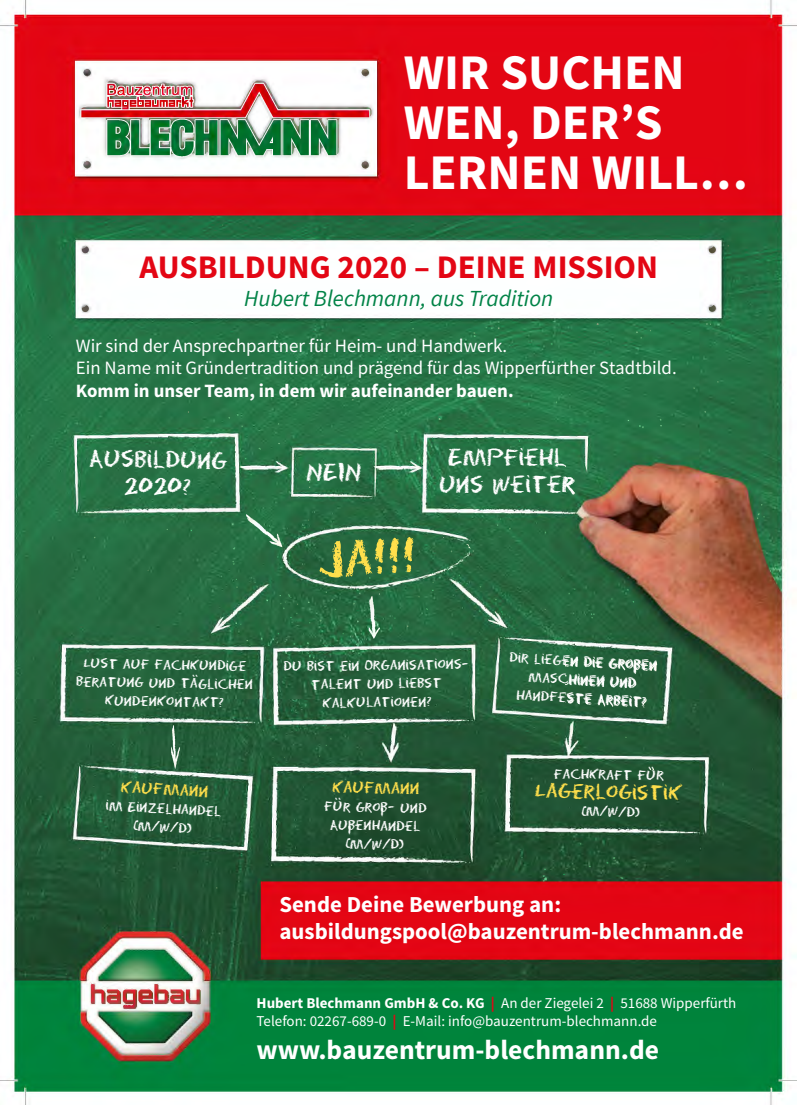
<style>
.page{position:relative;width:797px;height:1105px;background:#fff}
.page>*{position:absolute;margin:0;border:0;box-sizing:border-box;transform-origin:0 0}
.t1{font:57.38px "Eraser Dust";color:#ffdf4c}
.t2{font:700 49.88px/50px "Source Sans Pro";color:#fff}
.t3{font:700 33px "Source Sans Pro";color:#e30614}
.t4{font:700 27.5px "Source Sans Pro";color:#fff}
.t5{font:27.38px/26.2px "Eraser Dust";color:#fff;text-align:center}
.t6{font:23.75px "Eraser Dust";color:#ffdf4c}
.t7{font:italic 23px "Source Sans Pro";color:#018347}
.t8{font:700 22.88px/27.4px "Source Sans Pro";color:#fff}
.t9{font:18.88px/22.6px "Source Sans Pro";color:#fff}
.t10{font:700 18.88px "Source Sans Pro";color:#fff}
.t11{font:18.75px "Eraser Dust";color:#ffdf4c}
.t12{font:15.75px/18.5px "Eraser Dust";color:#fff;text-align:center}
.t13{font:15px/18px "Source Sans Pro";color:#fff}
.s1{font-weight:700}
.s2{font-weight:700;color:#e30614}
</style>
<div class="page">
<img style="left:0;top:0;width:797px;height:1105px">
<h2 class="t2" style="left:403px;top:49px;width:346px">WIR SUCHEN<br>WEN, DERʼS<br>LERNEN WILL…</h2>
<h3 class="t3" style="left:139px;top:246px;width:520px">AUSBILDUNG 2020 – DEINE MISSION</h3>
<h3 class="t7" style="left:244px;top:284px;width:310px">Hubert Blechmann, aus Tradition</h3>
<p class="t9" style="left:76px;top:334px;width:602px">Wir sind der Ansprechpartner für Heim- und Handwerk.<br>Ein Name mit Gründertradition und prägend für das Wipperfürther Stadtbild.</p>
<p class="t10" style="left:76px;top:378px;width:439px">Komm in unser Team, in dem wir aufeinander bauen.</p>
<h3 class="t5" style="left:89px;top:444px;width:140px;rotate:1deg">AUSBILDUNG<br>2020?</h3>
<h3 class="t5" style="left:306px;top:458px;width:57px">NEIN</h3>
<h1 class="t1" style="left:317px;top:528px;width:100px;rotate:-3deg">JA!!!</h1>
<h3 class="t5" style="left:439px;top:443px;width:138px">EMPFIEHL<br>UNS WEITER</h3>
<p class="t12" style="left:77px;top:653px;width:178px;rotate:1deg">LUST AUF FACHKUNDIGE<br>BERATUNG UND TAGLICHEN</p>
<p class="t12" style="left:106px;top:654px;width:121px;line-height:30.2px;text-align:left;text-indent:87px;rotate:1deg">..<br>KUNDENKONTAKT?</p>
<p class="t11" style="left:121px;top:776px;width:89px;rotate:3deg">KAUFMANN</p>
<p class="t12" style="left:106px;top:795px;width:117px;rotate:3deg">IM EINZELHANDEL (M/W/D)</p>
<p class="t12" style="left:283px;top:657px;width:188px;rotate:-1deg">DU BIST EIN ORGANISATIONS-<br>TALENT UND LIEBST<br>KALKULATIONEN?</p>
<p class="t12" style="left:510px;top:647px;width:149px;rotate:3deg">DIR LIEGEN DIE GRO<sub>I</sub>BEN<br>MASCHINEN UND<br>HANDFESTE ARBEIT?</p>
<p class="t11" style="left:332px;top:776px;width:89px;rotate:1deg">KAUFMANN</p>
<p class="t12" style="left:324px;top:796px;width:104px;rotate:1deg">FUR GRO<sub>I</sub>B- UND</p>
<p class="t12" style="left:330px;top:779px;width:92px;line-height:29.6px;text-align:left;rotate:1deg">..<br>AU<sub>I</sub>BENHANDEL</p>
<p class="t12" style="left:346px;top:833px;width:60px;rotate:1deg">(M/W/D)</p>
<p class="t12" style="left:554px;top:764px;width:112px;rotate:1deg">FACHKRAFT FUR</p>
<h3 class="t6" style="left:535px;top:777px;width:149px;rotate:1deg">LAGERLOGISTIK</h3>
<p class="t12" style="left:581px;top:801px;width:60px;rotate:1deg">(M/W/D)</p>
<h3 class="t8" style="left:279px;top:891px;width:466px">Sende Deine Bewerbung an: ausbildungspool@bauzentrum-blechmann.de</h3>
<p class="t13" style="left:256px;top:994px;width:481px"><span class="s1">Hubert Blechmann GmbH &amp; Co. KG</span> <span class="s2">|</span> An der Ziegelei 2 <span class="s2">|</span> 51688 Wipperfürth<br>Telefon: 02267-689-0 <span class="s2">|</span> E-Mail: info@bauzentrum-blechmann.de</p>
<h3 class="t4" style="left:256px;top:1032px;width:404px">www.bauzentrum-blechmann.de</h3>
</div>
